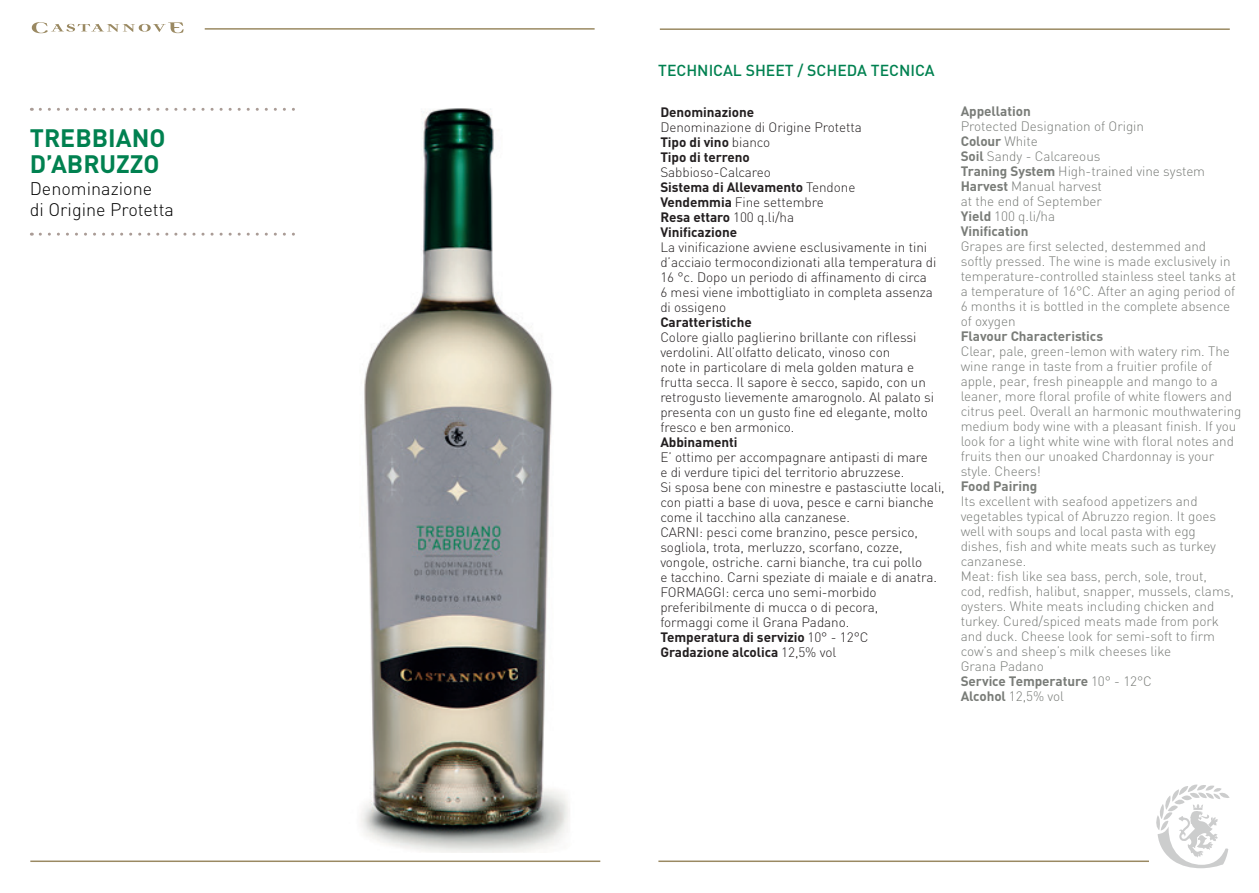
<style>
.page{position:relative;width:1259px;height:893px;background:#fff}
.page>*{position:absolute;margin:0;border:0;box-sizing:border-box;transform-origin:0 0}
.t1{font:700 24.9px/26px "DIN";color:#008150}
.t2{font:300 18px/21.6px "DIN";color:#000}
.t3{font:500 15.75px "DIN";color:#008150}
.t4{font:300 13.5px/15px "DIN";letter-spacing:-.005em;color:#797c78}
.t5{font:300 13.5px/15px "DIN";letter-spacing:-.005em;color:#231f20}
.t6{font:700 13.5px/15px "DIN";letter-spacing:-.005em;color:#231f20}
.t7{font:700 13.5px "DIN";letter-spacing:-.005em;color:#797c78}
.s1{font-weight:700}
.s2{font-weight:300}
</style>
<div class="page">
<svg style="left:40px;top:108px;width:255px;height:3px"></svg>
<svg style="left:40px;top:233px;width:255px;height:3px"></svg>
<svg style="left:1156px;top:784px;width:73px;height:84px"></svg>
<svg style="left:32px;top:22px;width:152px;height:11px"></svg>
<hr style="left:205px;top:28px;width:389px;height:2px;background:#9a8962">
<hr style="left:660px;top:28px;width:569px;height:2px;background:#9a8962">
<hr style="left:30px;top:860px;width:570px;height:2px;background:#9a8962">
<hr style="left:658px;top:860px;width:491px;height:2px;background:#9a8962">
<img style="left:360px;top:108px;width:210px;height:744px">
<h1 class="t1" style="left:30px;top:124px;width:137px">TREBBIANO<br>D’ABRUZZO</h1>
<h2 class="t2" style="left:30px;top:177px;width:146px">Denominazione<br>di Origine Protetta</h2>
<p class="t3" style="left:658px;top:60px;width:278px">TECHNICAL SHEET / SCHEDA TECNICA</p>
<p class="t6" style="left:660px;top:104px;width:95px">Denominazione</p>
<p class="t5" style="left:660px;top:120px;width:203px">Denominazione di Origine Protetta<br><span class="s1">Tipo di vino</span> bianco<br><span class="s1">Tipo di terreno</span></p>
<p class="t6" style="left:660px;top:164px;width:197px"><span class="s2">Sabbioso-Calcareo<br></span>Sistema di Allevamento <span class="s2">Tendone<br></span>Vendemmia <span class="s2">Fine settembre<br></span>Resa ettaro <span class="s2">100 q.li/ha<br></span>Vinificazione</p>
<p class="t5" style="left:660px;top:239px;width:278px">La vinificazione avviene esclusivamente in tini d’acciaio termocondizionati alla temperatura di 16 °c. Dopo un periodo di affinamento di circa 6 mesi viene imbottigliato in completa assenza di ossigeno</p>
<p class="t6" style="left:660px;top:314px;width:93px">Caratteristiche</p>
<p class="t5" style="left:660px;top:329px;width:275px">Colore giallo paglierino brillante con riflessi verdolini. All’olfatto delicato, vinoso con<br>note in particolare di mela golden matura e frutta secca. Il sapore è secco, sapido, con un retrogusto lievemente amarognolo. Al palato si presenta con un gusto fine ed elegante, molto fresco e ben armonico.</p>
<p class="t6" style="left:660px;top:434px;width:79px">Abbinamenti</p>
<p class="t5" style="left:660px;top:449px;width:286px">E’ ottimo per accompagnare antipasti di mare<br>e di verdure tipici del territorio abruzzese.<br>Si sposa bene con minestre e pastasciutte locali, con piatti a base di uova, pesce e carni bianche come il tacchino alla canzanese.<br>CARNI: pesci come branzino, pesce persico, sogliola, trota, merluzzo, scorfano, cozze, vongole, ostriche. carni bianche, tra cui pollo<br>e tacchino. Carni speziate di maiale e di anatra.<br>FORMAGGI: cerca uno semi-morbido preferibilmente di mucca o di pecora,<br>formaggi come il Grana Padano.<br><span class="s1">Temperatura di servizio</span> 10° - 12°C<br><span class="s1">Gradazione alcolica</span> 12,5% vol</p>
<p class="t7" style="left:960px;top:102px;width:72px">Appellation</p>
<p class="t4" style="left:960px;top:118px;width:246px">Protected Designation of Origin<br><span class="s1">Colour</span> White<br><span class="s1">Soil</span> Sandy - Calcareous<br><span class="s1">Traning System</span> High-trained vine system<br><span class="s1">Harvest</span> Manual harvest<br>at the end of September<br><span class="s1">Yield</span> 100 q.li/ha<br><span class="s1">Vinification</span></p>
<p class="t4" style="left:960px;top:238px;width:277px">Grapes are first selected, destemmed and softly pressed. The wine is made exclusively in temperature-controlled stainless steel tanks at a temperature of 16°C. After an aging period of 6 months it is bottled in the complete absence of oxygen</p>
<p class="t7" style="left:960px;top:327px;width:144px">Flavour Characteristics</p>
<p class="t4" style="left:960px;top:343px;width:282px">Clear, pale, green-lemon with watery rim. The wine range in taste from a fruitier profile of apple, pear, fresh pineapple and mango to a leaner, more floral profile of white flowers and citrus peel. Overall an harmonic mouthwatering medium body wine with a pleasant finish. If you look for a light white wine with floral notes and fruits then our unoaked Chardonnay is your style. Cheers!</p>
<p class="t7" style="left:960px;top:477px;width:78px">Food Pairing</p>
<p class="t4" style="left:960px;top:493px;width:275px">Its excellent with seafood appetizers and vegetables typical of Abruzzo region. It goes well with soups and local pasta with egg dishes, fish and white meats such as turkey canzanese.<br>Meat: fish like sea bass, perch, sole, trout, cod, redfish, halibut, snapper, mussels, clams, oysters. White meats including chicken and turkey. Cured/spiced meats made from pork and duck. Cheese look for semi-soft to firm cow’s and sheep’s milk cheeses like<br>Grana Padano<br><span class="s1">Service Temperature</span> 10° - 12°C<br><span class="s1">Alcohol</span> 12,5% vol</p>
</div>
